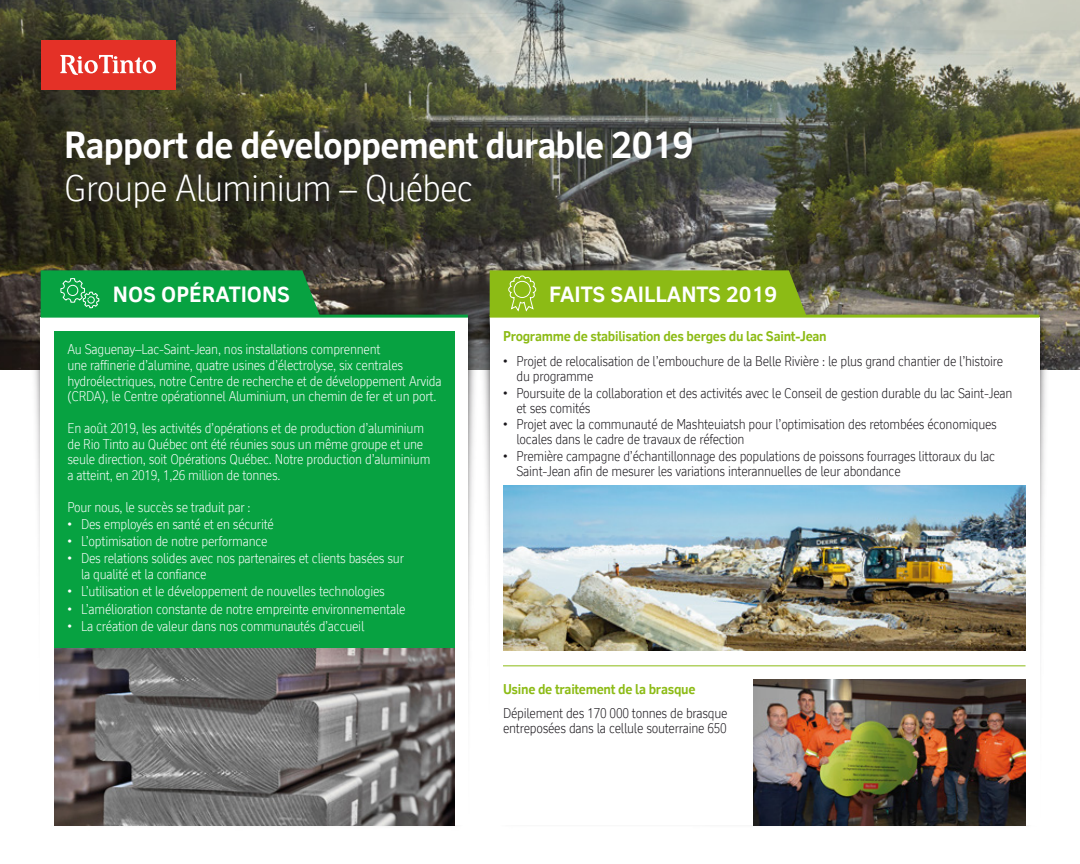
<style>
.page{position:relative;width:1080px;height:864px;background:#fff}
.page>*{position:absolute;margin:0;border:0;box-sizing:border-box;transform-origin:0 0}
.t1{font:700 36px "RT Vickerman";letter-spacing:-.02em;color:#fff}
.t2{font:300 36px "RT Vickerman";letter-spacing:-.02em;color:#fff}
.t3{font:700 21px "RT Vickerman";color:#fff}
.t4{font:300 13.5px/15.8px "RT Vickerman";letter-spacing:-.02em;color:#fff;scale:.95 1}
.t5{font:300 13.5px/15px "RT Vickerman";letter-spacing:-.02em;color:#1a171c;scale:.95 1}
.t6{font:700 13.5px "RT Vickerman";letter-spacing:-.02em;color:#8cbb15}
</style>
<div class="page">
<img style="left:1px;top:0;width:1079px;height:369px">
<img style="left:0;top:0;width:1px;height:369px">
<img style="left:481px;top:304px;width:572px;height:522px">
<div style="left:490px;top:317px;width:549px;height:508px;background:#fff"></div>
<hr style="left:490px;top:315px;width:549px;height:3px;background:#8cbb15">
<img style="left:753px;top:680px;width:272px;height:145px">
<img style="left:503px;top:486px;width:523px;height:164px">
<img style="left:27px;top:304px;width:454px;height:522px">
<div style="left:41px;top:317px;width:427px;height:508px;background:#fff"></div>
<hr style="left:41px;top:315px;width:427px;height:3px;background:#07a241">
<div style="left:54px;top:331px;width:400px;height:387px;background:#07a241"></div>
<img style="left:54px;top:648px;width:400px;height:177px">
<svg style="left:41px;top:270px;width:279px;height:45px;background:#0da043"></svg>
<div style="left:67px;top:285px;width:11px;height:11px;border:1px solid #fefefe;border-radius:50%"></div>
<svg style="left:490px;top:270px;width:317px;height:45px;background:#8bb81a"></svg>
<hr style="left:503px;top:665px;width:523px;height:1px;background:#8cbb15">
<div style="left:41px;top:40px;width:135px;height:50px;background:#e43127"></div>
<svg style="left:60px;top:55px;width:96px;height:20px"></svg>
<h1 class="t1" style="left:64px;top:123px;width:631px">Rapport de développement durable 2019</h1>
<h1 class="t2" style="left:64px;top:167px;width:410px">Groupe Aluminium – Québec</h1>
<h2 class="t3" style="left:113px;top:282px;width:179px">NOS OPÉRATIONS</h2>
<h2 class="t3" style="left:549px;top:282px;width:229px">FAITS SAILLANTS 2019</h2>
<p class="t4" style="left:68px;top:341px;width:395px">Au Saguenay–Lac-Saint-Jean, nos installations comprennent<br>une raffinerie d’alumine, quatre usines d’électrolyse, six centrales hydroélectriques, notre Centre de recherche et de développement Arvida (CRDA), le Centre opérationnel Aluminium, un chemin de fer et un port.</p>
<p class="t4" style="left:68px;top:420px;width:384px">En août 2019, les activités d’opérations et de production d’aluminium de Rio Tinto au Québec ont été réunies sous un même groupe et une seule direction, soit Opérations Québec. Notre production d’aluminium a atteint, en 2019, 1,26 million de tonnes.</p>
<p class="t4" style="left:68px;top:499px;width:194px">Pour nous, le succès se traduit par :</p>
<p class="t4" style="left:68px;top:516px;width:219px">• Des employés en santé et en sécurité</p>
<p class="t4" style="left:68px;top:533px;width:212px">• L’optimisation de notre performance</p>
<p class="t4" style="left:81px;top:551px;width:342px;text-indent:-14px">• Des relations solides avec nos partenaires et clients basées sur la qualité et la confiance</p>
<p class="t4" style="left:68px;top:584px;width:336px">• L’utilisation et le développement de nouvelles technologies</p>
<p class="t4" style="left:68px;top:601px;width:357px">• L’amélioration constante de notre empreinte environnementale</p>
<p class="t4" style="left:68px;top:618px;width:314px">• La création de valeur dans nos communautés d’accueil</p>
<p class="t6" style="left:503px;top:328px;width:325px">Programme de stabilisation des berges du lac Saint-Jean</p>
<p class="t5" style="left:517px;top:354px;width:514px;text-indent:-14px">• Projet de relocalisation de l’embouchure de la Belle Rivière : le plus grand chantier de l’histoire du programme</p>
<p class="t5" style="left:517px;top:385px;width:524px;text-indent:-14px">• Poursuite de la collaboration et des activités avec le Conseil de gestion durable du lac Saint-Jean et ses comités</p>
<p class="t5" style="left:517px;top:417px;width:507px;text-indent:-14px">• Projet avec la communauté de Mashteuiatsh pour l’optimisation des retombées économiques locales dans le cadre de travaux de réfection</p>
<p class="t5" style="left:517px;top:448px;width:505px;text-indent:-14px">• Première campagne d’échantillonnage des populations de poissons fourrages littoraux du lac<br>Saint-Jean afin de mesurer les variations interannuelles de leur abondance</p>
<p class="t6" style="left:503px;top:680px;width:194px">Usine de traitement de la brasque</p>
<p class="t5" style="left:503px;top:705px;width:238px">Dépilement des 170 000 tonnes de brasque entreposées dans la cellule souterraine 650</p>
</div>
